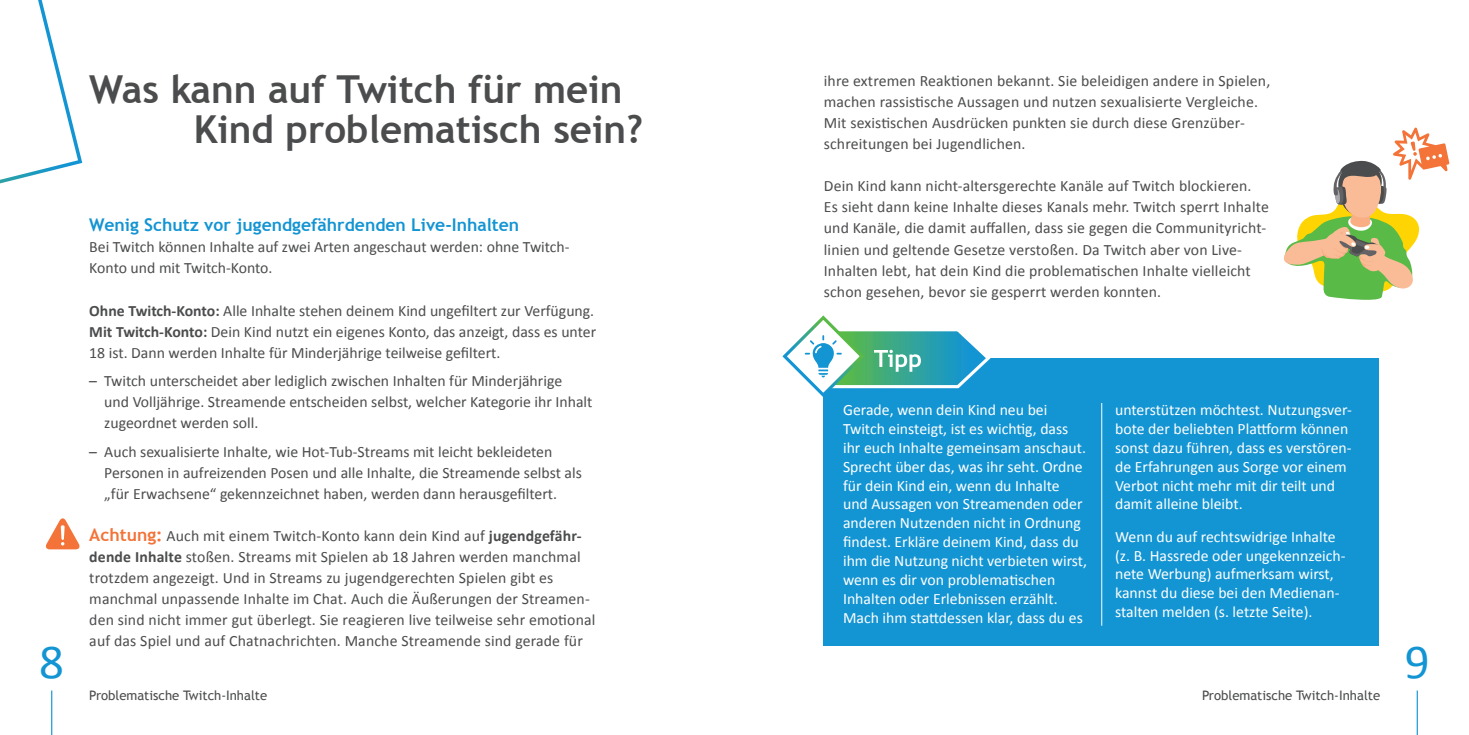
<style>
.page{position:relative;width:1469px;height:735px;background:#fff}
.page>*{position:absolute;margin:0;border:0;box-sizing:border-box;transform-origin:0 0}
.t1{font:49px "Calibri";color:#1394d3}
.t2{font:700 38.5px "Trebuchet MS";color:#4b4c4d}
.t3{font:700 17.5px "Trebuchet MS";color:#1394d3}
.t4{font:15.75px/21px "Calibri";color:#4b4c4d}
.Copytext{font:15.75px/18.9px "Calibri";color:#fff}
.t5{font:13.12px "Trebuchet MS";color:#4b4c4d}
.s1{font-weight:700}
.s2{font-family:"Trebuchet MS";font-weight:700;font-size:17.5px;color:#f37338}
</style>
<div class="page">
<hr style="left:51px;top:690px;width:1px;height:44px;background:#1394d3">
<hr style="left:1416px;top:690px;width:1px;height:44px;background:#1394d3">
<svg style="left:0;top:0;width:83px;height:184px"></svg>
<svg style="left:1283px;top:127px;width:166px;height:173px"></svg>
<div style="left:823px;top:358px;width:555px;height:287px;background:#1394d3"></div>
<hr style="left:1101px;top:403px;width:1px;height:222px;background:#fff">
<svg style="left:782px;top:315px;width:209px;height:82px"></svg>
<svg style="left:46px;top:518px;width:34px;height:31px"></svg>
<p class="t2" style="left:89px;top:65px;width:535px">Was kann auf Twitch für mein</p>
<p class="t2" style="left:194px;top:105px;width:451px">Kind problematisch sein?</p>
<p class="t4" style="left:823px;top:70px;width:448px">ihre extremen Reaktionen bekannt. Sie beleidigen andere in Spielen, machen rassistische Aussagen und nutzen sexualisierte Vergleiche.<br>Mit sexistischen Ausdrücken punkten sie durch diese Grenzüber&shy;schreitungen bei Jugendlichen.</p>
<p class="t4" style="left:823px;top:175px;width:446px">Dein Kind kann nicht-altersgerechte Kanäle auf Twitch blockieren.<br>Es sieht dann keine Inhalte dieses Kanals mehr. Twitch sperrt Inhalte und Kanäle, die damit auffallen, dass sie gegen die Communityricht&shy;linien und geltende Gesetze verstoßen. Da Twitch aber von Live-Inhalten lebt, hat dein Kind die problematischen Inhalte vielleicht schon gesehen, bevor sie gesperrt werden konnten.</p>
<p class="t3" style="left:89px;top:214px;width:431px">Wenig Schutz vor jugendgefährdenden Live-Inhalten</p>
<p class="t4" style="left:89px;top:236px;width:482px">Bei Twitch können Inhalte auf zwei Arten angeschaut werden: ohne Twitch-<br>Konto und mit Twitch-Konto.</p>
<p class="t4" style="left:89px;top:299px;width:506px"><span class="s1">Ohne Twitch-Konto:</span> Alle Inhalte stehen deinem Kind ungefiltert zur Verfügung.</p>
<p class="t4" style="left:89px;top:320px;width:508px"><span class="s1">Mit Twitch-Konto:</span> Dein Kind nutzt ein eigenes Konto, das anzeigt, dass es unter<br>18 ist. Dann werden Inhalte für Minderjährige teilweise gefiltert.</p>
<p class="t4" style="left:104px;top:369px;width:490px;text-indent:-15px">– Twitch unterscheidet aber lediglich zwischen Inhalten für Minderjährige<br>und Volljährige. Streamende entscheiden selbst, welcher Kategorie ihr Inhalt zugeordnet werden soll.</p>
<p class="t4" style="left:104px;top:440px;width:479px;text-indent:-15px">– Auch sexualisierte Inhalte, wie Hot-Tub-Streams mit leicht bekleideten<br>Personen in aufreizenden Posen und alle Inhalte, die Streamende selbst als „für Erwachsene“ gekennzeichnet haben, werden dann herausgefiltert.</p>
<p class="t4" style="left:89px;top:524px;width:507px"><span class="s2">Achtung:</span> Auch mit einem Twitch-Konto kann dein Kind auf <span class="s1">jugendgefähr&shy;dende Inhalte</span> stoßen. Streams mit Spielen ab 18 Jahren werden manchmal trotzdem angezeigt. Und in Streams zu jugendgerechten Spielen gibt es manchmal unpassende Inhalte im Chat. Auch die Äußerungen der Streamen&shy;den sind nicht immer gut überlegt. Sie reagieren live teilweise sehr emotional auf das Spiel und auf Chatnachrichten. Manche Streamende sind gerade für</p>
<p class="Copytext" style="left:843px;top:399px;width:245px">Gerade, wenn dein Kind neu bei Twitch einsteigt, ist es wichtig, dass ihr euch Inhalte gemeinsam anschaut.<br>Sprecht über das, was ihr seht. Ordne für dein Kind ein, wenn du Inhalte und Aussagen von Streamenden oder anderen Nutzenden nicht in Ordnung findest. Erkläre deinem Kind, dass du ihm die Nutzung nicht verbieten wirst, wenn es dir von problematischen Inhalten oder Erlebnissen erzählt.<br>Mach ihm stattdessen klar, dass du es</p>
<p class="Copytext" style="left:1115px;top:399px;width:238px">unterstützen möchtest. Nutzungsver&shy;bote der beliebten Plattform können sonst dazu führen, dass es verstören&shy;de Erfahrungen aus Sorge vor einem Verbot nicht mehr mit dir teilt und damit alleine bleibt.</p>
<p class="Copytext" style="left:1115px;top:526px;width:232px">Wenn du auf rechtswidrige Inhalte (z. B. Hassrede oder ungekennzeich&shy;nete Werbung) aufmerksam wirst, kannst du diese bei den Medienan&shy;stalten melden (s. letzte Seite).</p>
<h1 class="t1" style="left:39px;top:627px;width:26px">8</h1>
<h1 class="t1" style="left:1404px;top:627px;width:26px">9</h1>
<p class="t5" style="left:89px;top:687px;width:179px">Problematische Twitch-Inhalte</p>
<p class="t5" style="left:1202px;top:687px;width:179px">Problematische Twitch-Inhalte</p>
</div>
